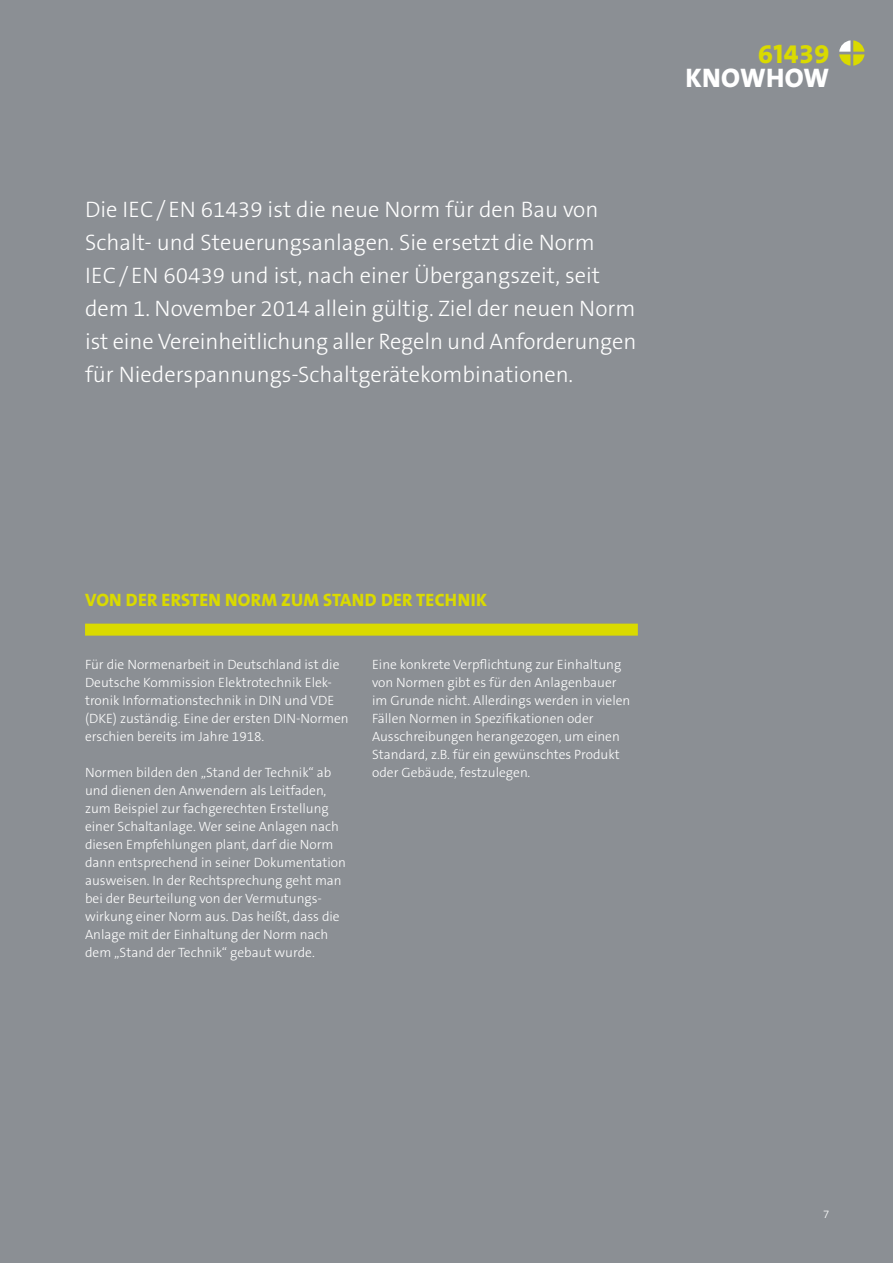
<style>
.page{position:relative;width:893px;height:1263px;background:#8b8f94}
.page>*{position:absolute;margin:0;border:0;box-sizing:border-box;transform-origin:0 0}
.t1{font:800 27px "The Sans B Plus W8";letter-spacing:.01em;color:#fff}
.t2{font:800 27px "The Sans B Plus W8";letter-spacing:.02em;color:#dada00}
.t3{font:300 22.5px/33px "The Sans B Plus W3";color:#fff}
.t4{font:800 18px "The Sans B Plus W8";letter-spacing:.015em;color:#dada00}
.t5{font:300 13.5px/18px "The Sans B Plus W3";color:#fff}
.t6{font:300 11.25px "The Sans B Plus W3";color:#fff}
</style>
<div class="page">
<svg style="left:839px;top:40px;width:25px;height:26px"></svg>
<div style="left:85px;top:624px;width:553px;height:12px;background:#dada00"></div>
<p class="t3" style="left:85px;top:193px;width:553px">Die IEC/EN 61439 ist die neue Norm für den Bau von Schalt- und Steuerungsanlagen. Sie ersetzt die Norm IEC/EN 60439 und ist, nach einer Übergangszeit, seit dem 1. November 2014 allein gültig. Ziel der neuen Norm ist eine Vereinheitlichung aller Regeln und Anforderungen für Niederspannungs-Schaltgerätekombinationen.</p>
<h1 class="t2" style="left:758px;top:36px;width:73px">61439</h1>
<h1 class="t1" style="left:685px;top:60px;width:145px">KNOWHOW</h1>
<h3 class="t4" style="left:85px;top:588px;width:403px">VON DER ERSTEN NORM ZUM STAND DER TECHNIK</h3>
<p class="t5" style="left:85px;top:655px;width:265px">Für die Normenarbeit in Deutschland ist die Deutsche Kommission Elektrotechnik Elek&shy;tronik Informationstechnik in DIN und VDE (DKE) zuständig. Eine der ersten DIN-Normen erschien bereits im Jahre 1918.</p>
<p class="t5" style="left:85px;top:763px;width:262px">Normen bilden den „Stand der Technik“ ab und dienen den Anwendern als Leitfaden, zum Beispiel zur fachgerechten Erstellung einer Schaltanlage. Wer seine Anlagen nach diesen Empfehlungen plant, darf die Norm dann entsprechend in seiner Dokumentation ausweisen. In der Rechtsprechung geht man bei der Beurteilung von der Vermutungs&shy;wirkung einer Norm aus. Das heißt, dass die Anlage mit der Einhaltung der Norm nach dem „Stand der Technik“ gebaut wurde.</p>
<p class="t5" style="left:372px;top:655px;width:260px">Eine konkrete Verpflichtung zur Einhaltung von Normen gibt es für den Anlagenbauer im Grunde nicht. Allerdings werden in vielen Fällen Normen in Spezifikationen oder Ausschreibungen herangezogen, um einen Standard, z.B. für ein gewünschtes Produkt oder Gebäude, festzulegen.</p>
<p class="t6" style="left:823px;top:1207px;width:8px">7</p>
</div>
